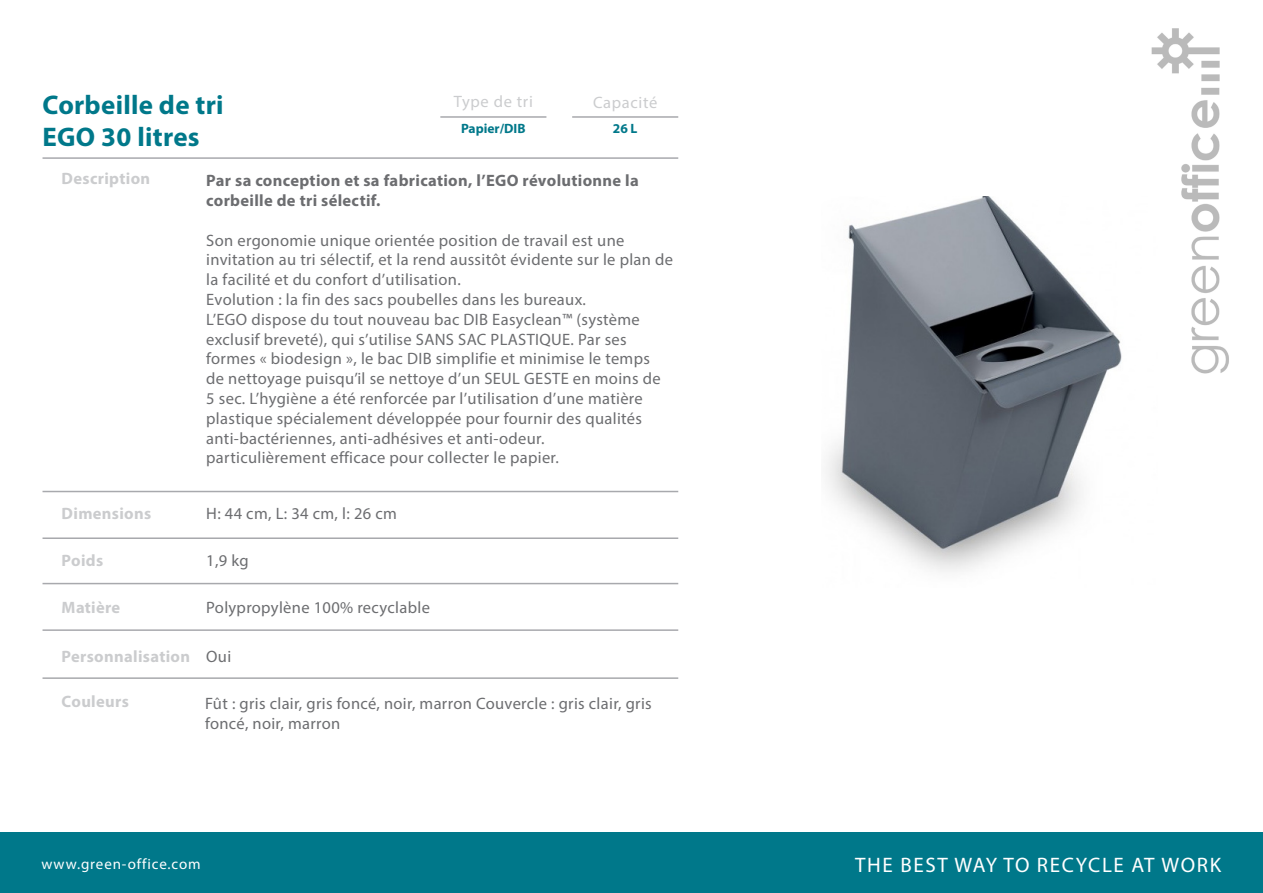
<style>
.page{position:relative;width:1263px;height:893px;background:#fff}
.page>*{position:absolute;margin:0;border:0;box-sizing:border-box;transform-origin:0 0}
.t1{font:700 27px "Myriad Pro";letter-spacing:.01em;color:#00788a}
.t2{font:21px "Myriad Pro";letter-spacing:.08em;color:#fff}
.t3{font:16.5px/19.8px "Myriad Pro";letter-spacing:.02em;color:#6c6d70}
.t4{font:700 16.5px/19.8px "Myriad Pro";letter-spacing:.02em;color:#6c6d70}
.t5{font:700 16.5px "Myriad Pro";letter-spacing:.02em;color:#cbccce}
.t6{font:16.5px "Myriad Pro";letter-spacing:.04em;color:#cbccce}
.t7{font:15px "Myriad Pro";letter-spacing:.06em;color:#fff}
.t8{font:700 13.5px "Myriad Pro";color:#00788a}
</style>
<div class="page">
<img style="left:1151px;top:28px;width:78px;height:346px">
<div style="left:0;top:833px;width:1263px;height:60px;background:#00788a"></div>
<hr style="left:43px;top:629px;width:635px;height:2px;background:#a8a9ad">
<hr style="left:43px;top:583px;width:635px;height:1px;background:#a8a9ad">
<hr style="left:43px;top:491px;width:635px;height:1px;background:#a8a9ad">
<hr style="left:43px;top:157px;width:635px;height:2px;background:#a8a9ad">
<hr style="left:440px;top:116px;width:106px;height:2px;background:#a8a9ad">
<hr style="left:572px;top:116px;width:106px;height:2px;background:#a8a9ad">
<img style="left:826px;top:196px;width:332px;height:376px">
<hr style="left:43px;top:677px;width:635px;height:2px;background:#a8a9ad">
<hr style="left:43px;top:537px;width:635px;height:2px;background:#a8a9ad">
<p class="t1" style="left:43px;top:87px;width:183px">Corbeille de tri</p>
<p class="t1" style="left:43px;top:119px;width:159px">EGO 30 litres</p>
<p class="t8" style="left:461px;top:120px;width:66px">Papier/DIB</p>
<p class="t6" style="left:454px;top:91px;width:80px">Type de tri</p>
<p class="t6" style="left:593px;top:92px;width:66px">Capacité</p>
<p class="t8" style="left:613px;top:120px;width:26px">26 L</p>
<p class="t5" style="left:62px;top:168px;width:90px">Description</p>
<p class="t4" style="left:206px;top:170px;width:434px">Par sa conception et sa fabrication, l’EGO révolutionne la corbeille de tri sélectif.</p>
<p class="t3" style="left:206px;top:230px;width:468px">Son ergonomie unique orientée position de travail est une invitation au tri sélectif, et la rend aussitôt évidente sur le plan de la facilité et du confort d’utilisation.</p>
<p class="t3" style="left:206px;top:289px;width:381px">Evolution : la fin des sacs poubelles dans les bureaux.</p>
<p class="t3" style="left:206px;top:309px;width:456px">L’EGO dispose du tout nouveau bac DIB Easyclean™ (système exclusif breveté), qui s’utilise SANS SAC PLASTIQUE. Par ses formes « biodesign », le bac DIB simplifie et minimise le temps de nettoyage puisqu’il se nettoye d’un SEUL GESTE en moins de 5 sec. L’hygiène a été renforcée par l’utilisation d’une matière plastique spécialement développée pour fournir des qualités anti-bactériennes, anti-adhésives et anti-odeur.</p>
<p class="t3" style="left:206px;top:448px;width:354px">particulièrement efficace pour collecter le papier.</p>
<p class="t5" style="left:62px;top:503px;width:91px">Dimensions</p>
<p class="t3" style="left:206px;top:504px;width:192px">H: 44 cm, L: 34 cm, l: 26 cm</p>
<p class="t3" style="left:206px;top:550px;width:44px">1,9 kg</p>
<p class="t3" style="left:206px;top:597px;width:225px">Polypropylène 100% recyclable</p>
<p class="t3" style="left:206px;top:647px;width:27px">Oui</p>
<p class="t5" style="left:62px;top:550px;width:43px">Poids</p>
<p class="t5" style="left:62px;top:596px;width:60px">Matière</p>
<p class="t5" style="left:62px;top:646px;width:130px">Personnalisation</p>
<p class="t5" style="left:62px;top:691px;width:69px">Couleurs</p>
<p class="t3" style="left:205px;top:693px;width:448px">Fût : gris clair, gris foncé, noir, marron Couvercle : gris clair, gris foncé, noir, marron</p>
<p class="t7" style="left:41px;top:855px;width:161px">www.green-office.com</p>
<p class="t2" style="left:855px;top:851px;width:368px">THE BEST WAY TO RECYCLE AT WORK</p>
</div>
